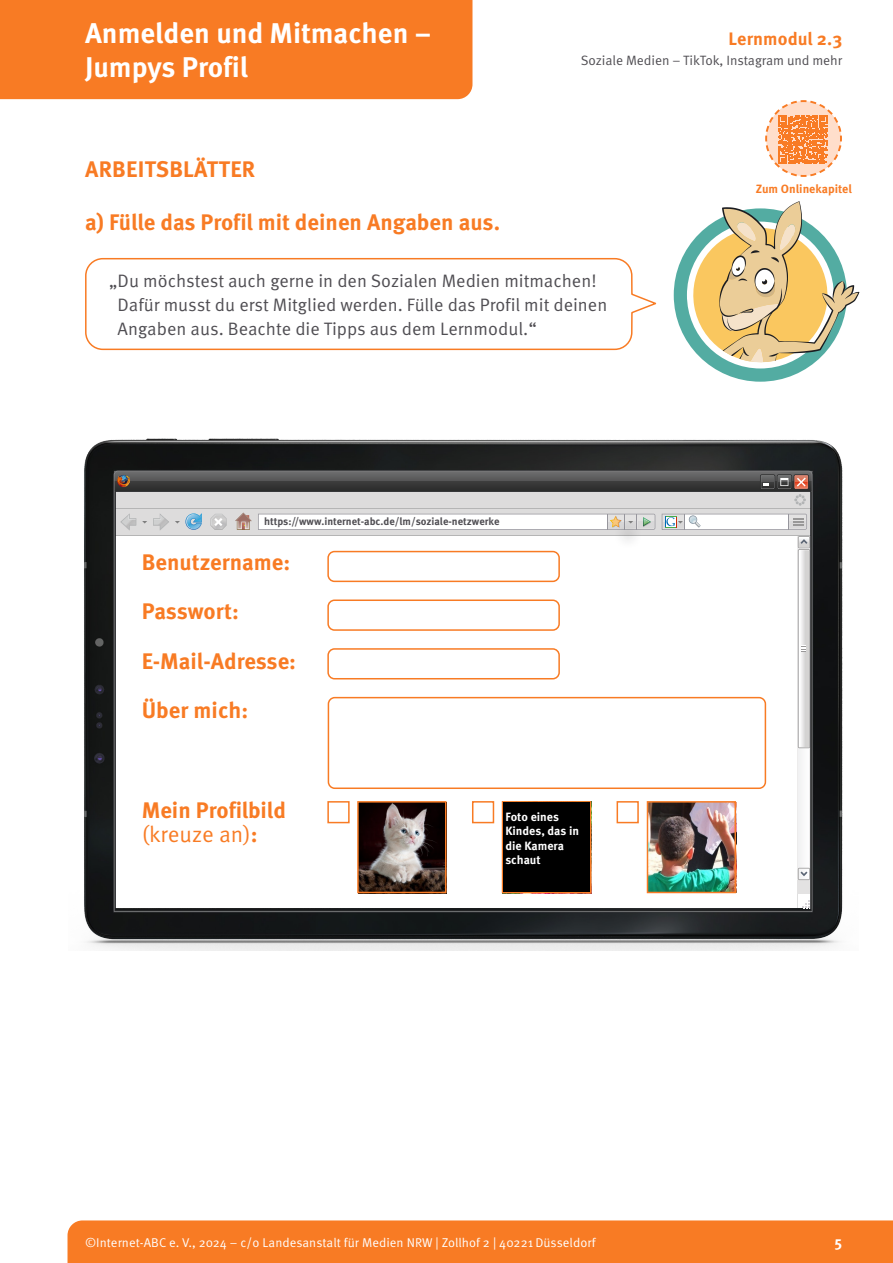
<style>
.page{position:relative;width:893px;height:1263px;background:#fff}
.page>*{position:absolute;margin:0;border:0;box-sizing:border-box;transform-origin:0 0}
.t1{font:700 28.5px/34.2px "Meta Pro";color:#fff}
.t2{font:700 22.5px "Meta Pro";color:#f87b24}
.t3{font:22.5px "Meta Pro Norm";color:#f87b24}
.t4{font:18px/24px "Meta Pro Norm";color:#504e53}
.t5{font:700 18px "Meta Pro";letter-spacing:.005em;color:#f87b24}
.t6{font:700 15px "Meta Pro";color:#fff}
.t7{font:13.5px "Meta Pro Norm";letter-spacing:-.005em;color:#504e53}
.t8{font:12.75px "Meta Pro Norm";letter-spacing:.005em;color:#fff}
.t9{font:700 12px/14.4px "Meta Pro";color:#fff}
.t10{font:700 12px "Meta Pro";color:#f87b24}
.t11{font:700 10.5px "Meta Pro";color:#504e53}
.s1{font-family:"Meta Pro";font-weight:700}
</style>
<div class="page">
<img style="left:84px;top:438px;width:759px;height:513px">
<div style="left:0;top:0;width:472px;height:99px;background:#f87b24"></div>
<div style="left:68px;top:1220px;width:825px;height:43px;background:#f87b24"></div>
<svg style="left:85px;top:257px;width:572px;height:94px"></svg>
<svg style="left:115px;top:506px;width:696px;height:404px"></svg>
<svg style="left:114px;top:471px;width:698px;height:35px"></svg>
<svg style="left:662px;top:514px;width:145px;height:16px"></svg>
<div style="left:613px;top:519px;width:30px;height:31px;background:#1b1c20;opacity:.35"></div>
<svg style="left:258px;top:514px;width:397px;height:16px"></svg>
<div style="left:327px;top:551px;width:233px;height:31px;border:2px solid #f87b24;border-radius:6px"></div>
<div style="left:327px;top:599px;width:233px;height:32px;border:2px solid #f87b24;border-radius:6px"></div>
<div style="left:327px;top:648px;width:233px;height:31px;border:2px solid #f87b24;border-radius:6px"></div>
<div style="left:328px;top:697px;width:438px;height:92px;border:2px solid #f87b24;border-radius:6px"></div>
<div style="left:327px;top:801px;width:23px;height:22px;border:2px solid #f87b24"></div>
<img style="left:360px;top:804px;width:83px;height:86px">
<div style="left:357px;top:801px;width:89px;height:92px;border:2px solid #f87b24"></div>
<div style="left:472px;top:801px;width:22px;height:22px;border:2px solid #f87b24"></div>
<div style="left:502px;top:801px;width:89px;height:92px;border:2px solid #f87b24"></div>
<div style="left:617px;top:801px;width:22px;height:22px;border:2px solid #f87b24"></div>
<img style="left:650px;top:804px;width:83px;height:86px">
<div style="left:647px;top:801px;width:89px;height:92px;border:2px solid #f87b24"></div>
<svg style="left:765px;top:100px;width:77px;height:77px"></svg>
<div style="left:674px;top:208px;width:173px;height:174px;background:#53aca2;border-radius:50%"></div>
<svg style="left:688px;top:201px;width:172px;height:171px"></svg>
<div style="left:503px;top:802px;width:86px;height:89px;background:#000"></div>
<h1 class="t1" style="left:85px;top:14px;width:348px">Anmelden und Mitmachen –<br>Jumpys Profil</h1>
<p class="t2" style="left:85px;top:151px;width:172px">ARBEITSBLÄTTER</p>
<p class="t2" style="left:85px;top:204px;width:417px">a) Fülle das Profil mit deinen Angaben aus.</p>
<p class="t5" style="left:729px;top:24px;width:115px">Lernmodul 2.3</p>
<p class="t7" style="left:581px;top:50px;width:263px">Soziale Medien – TikTok, Instagram und mehr</p>
<p class="t10" style="left:756px;top:180px;width:98px">Zum Onlinekapitel</p>
<p class="t4" style="left:118px;top:267px;width:491px;text-indent:-8px">„Du möchstest auch gerne in den Sozialen Medien mitmachen!<br>Dafür musst du erst Mitglied werden. Fülle das Profil mit deinen<br>Angaben aus. Beachte die Tipps aus dem Lernmodul.“</p>
<p class="t11" style="left:264px;top:513px;width:237px">https://www.internet-abc.de/lm/soziale-netzwerke</p>
<p class="t2" style="left:142px;top:544px;width:150px">Benutzername:</p>
<p class="t2" style="left:142px;top:594px;width:99px">Passwort:</p>
<p class="t2" style="left:142px;top:643px;width:156px">E-Mail-Adresse:</p>
<p class="t2" style="left:142px;top:693px;width:108px">Über mich:</p>
<p class="t2" style="left:142px;top:792px;width:146px">Mein Profilbild</p>
<p class="t3" style="left:142px;top:817px;width:117px">(kreuze an)<span class="s1">:</span></p>
<p class="t9" style="left:505px;top:809px;width:75px">Foto eines<br>Kindes, das in die Kamera schaut</p>
<p class="t8" style="left:85px;top:1232px;width:512px">©Internet-ABC e. V., 2024 – c/o Landesanstalt für Medien NRW | Zollhof 2 | 40221 Düsseldorf</p>
<p class="t6" style="left:834px;top:1230px;width:9px">5</p>
</div>
